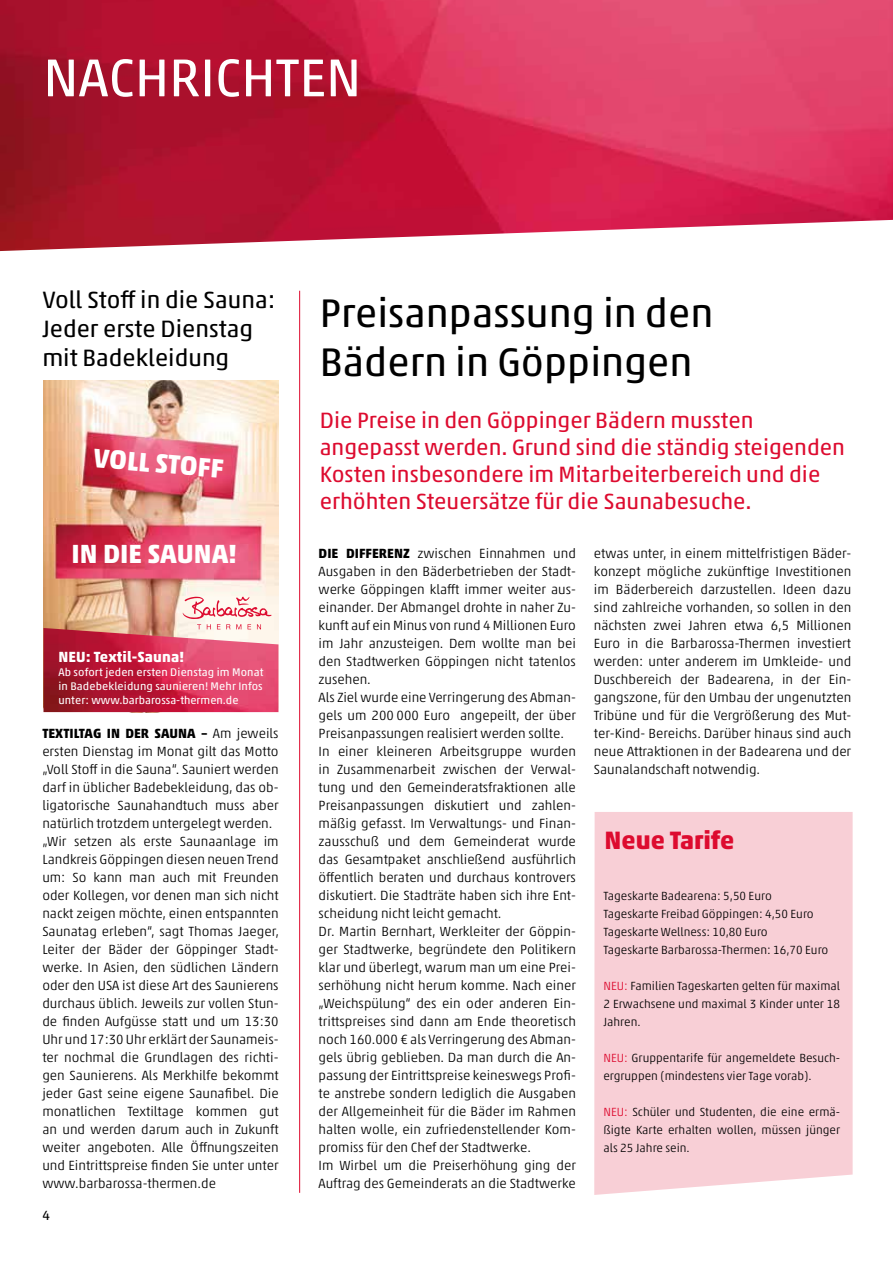
<style>
.page{position:relative;width:893px;height:1263px;background:#fff}
.page>*{position:absolute;margin:0;border:0;box-sizing:border-box;transform-origin:0 0}
.t1{font:54px "Akko Std";color:#fff}
.t2{font:40.5px/48.6px "Akko Std";color:#000}
.t3{font:700 27px "Akko Std";color:#fff}
.t4{font:700 26.7px "Akko Std";color:#fff}
.t5{font:700 25.5px "Akko Std";letter-spacing:-.005em;color:#dd0b2f}
.t6{font:700 24.3px/27px "Akko Std";letter-spacing:.1em;color:#fff}
.t7{font:24px/28.8px "Akko Std";color:#000}
.t8{font:22.5px/27px "Akko Std";color:#dd0b2f}
.t9{font:700 15px "Akko Std";letter-spacing:.01em;color:#fff}
.t10{font:300 13.5px/18px "Akko Pro";color:#000}
.t11{font:700 13.5px "Akko Std";color:#000}
.t12{font:13.5px "Akko Std";color:#000}
.t13{font:300 12px/18px "Akko Pro";color:#000}
.t14{font:11.25px/14px "Akko Std";letter-spacing:.005em;color:#fff;text-align:justify}
.s1{font-family:"Akko Pro";font-weight:300}
.s2{color:#dd0b2f}
</style>
<div class="page">
<img style="left:43px;top:380px;width:235px;height:248px">
<svg style="left:183px;top:597px;width:89px;height:31px"></svg>
<img style="left:43px;top:628px;width:235px;height:84px">
<img style="left:0;top:0;width:893px;height:251px">
<hr style="left:299px;top:291px;width:1px;height:902px;background:#dd0b2f">
<div style="left:594px;top:812px;width:259px;height:383px;background:#f8cfd6"></div>
<h1 class="t1" style="left:43px;top:45px;width:319px">NACHRICHTEN</h1>
<h3 class="t6" style="left:97px;top:61px;width:180px;text-indent:110px">ONEN<br>UND TECHNIK</h3>
<h3 class="t6" style="left:86px;top:61px;width:86px">INVESTITI</h3>
<h3 class="t7" style="left:42px;top:285px;width:235px">Voll Stoff in die Sauna:<br>Jeder erste Dienstag mit Badekleidung</h3>
<h3 class="t3" style="left:95px;top:441px;width:132px;rotate:5deg">VOLL STOFF</h3>
<h3 class="t4" style="left:72px;top:537px;width:167px">IN DIE SAUNA!</h3>
<p class="t9" style="left:58px;top:647px;width:127px">NEU: TEXTIL-SAUNA!</p>
<p class="t14" style="left:58px;top:665px;width:207px">Ab sofort jeden ersten Dienstag im Monat in Badebekleidung saunieren! Mehr Infos unter: www.barbarossa-thermen.de</p>
<p class="t11" style="left:42px;top:725px;width:238px">TEXTILTAG IN DER SAUNA – <span class="s1">Am jeweils</span></p>
<p class="t10" style="left:42px;top:742px;width:238px">ersten Dienstag im Monat gilt das Motto „Voll Stoff in die Sauna“. Sauniert werden darf in üblicher Badebekleidung, das ob&shy;ligatorische Saunahandtuch muss aber natürlich trotzdem untergelegt werden. „Wir setzen als erste Saunaanlage im Landkreis Göppingen diesen neuen Trend um: So kann man auch mit Freunden oder Kollegen, vor denen man sich nicht nackt zeigen möchte, einen entspannten Saunatag erleben“, sagt Thomas Jaeger, Leiter der Bäder der Göppinger Stadt&shy;werke. In Asien, den südlichen Ländern oder den USA ist diese Art des Saunierens durchaus üblich. Jeweils zur vollen Stun&shy;de finden Aufgüsse statt und um 13:30<br>Uhr und 17:30 Uhr erklärt der Saunameis&shy;ter nochmal die Grundlagen des richti&shy;gen Saunierens. Als Merkhilfe bekommt jeder Gast seine eigene Saunafibel. Die monatlichen Textiltage kommen gut an und werden darum auch in Zukunft weiter angeboten. Alle Öffnungszeiten und Eintrittspreise finden Sie unter unter www.barbarossa-thermen.de</p>
<p class="t12" style="left:43px;top:1207px;width:9px">4</p>
<h2 class="t2" style="left:320px;top:288px;width:395px">Preisanpassung in den<br>Bädern in Göppingen</h2>
<h3 class="t8" style="left:320px;top:407px;width:527px">Die Preise in den Göppinger Bädern mussten angepasst werden. Grund sind die ständig steigenden Kosten insbesondere im Mitarbeiterbereich und die erhöhten Steuersätze für die Saunabesuche.</h3>
<p class="t10" style="left:319px;top:544px;width:259px;text-indent:99px">zwischen Einnahmen und Ausgaben in den Bäderbetrieben der Stadt&shy;werke Göppingen klafft immer weiter aus&shy;einander. Der Abmangel drohte in naher Zu&shy;kunft auf ein Minus von rund 4 Millionen Euro im Jahr anzusteigen. Dem wollte man bei den Stadtwerken Göppingen nicht tatenlos zusehen.<br>Als Ziel wurde eine Verringerung des Abman&shy;gels um 200 000 Euro angepeilt, der über Preisanpassungen realisiert werden sollte.<br>In einer kleineren Arbeitsgruppe wurden in Zusammenarbeit zwischen der Verwal&shy;tung und den Gemeinderatsfraktionen alle Preisanpassungen diskutiert und zahlen&shy;mäßig gefasst. Im Verwaltungs- und Finan&shy;zausschuß und dem Gemeinderat wurde das Gesamtpaket anschließend ausführlich öffentlich beraten und durchaus kontrovers diskutiert. Die Stadträte haben sich ihre Ent&shy;scheidung nicht leicht gemacht.<br>Dr. Martin Bernhart, Werkleiter der Göppin&shy;ger Stadtwerke, begründete den Politikern klar und überlegt, warum man um eine Prei&shy;serhöhung nicht herum komme. Nach einer „Weichspülung“ des ein oder anderen Ein&shy;trittspreises sind dann am Ende theoretisch noch 160.000 € als Verringerung des Abman&shy;gels übrig geblieben. Da man durch die An&shy;passung der Eintrittspreise keineswegs Profi&shy;te anstrebe sondern lediglich die Ausgaben der Allgemeinheit für die Bäder im Rahmen halten wolle, ein zufriedenstellender Kom&shy;promiss für den Chef der Stadtwerke.<br>Im Wirbel um die Preiserhöhung ging der Auftrag des Gemeinderats an die Stadtwerke</p>
<p class="t11" style="left:319px;top:545px;width:62px">DIE DIFFERENZ</p>
<p class="t10" style="left:594px;top:544px;width:259px;text-align:justify">etwas unter, in einem mittelfristigen Bäder&shy;konzept mögliche zukünftige Investitionen im Bäderbereich darzustellen. Ideen dazu sind zahlreiche vorhanden, so sollen in den nächsten zwei Jahren etwa 6,5 Millionen Euro in die Barbarossa-Thermen investiert werden: unter anderem im Umkleide- und Duschbereich der Badearena, in der Ein&shy;gangszone, für den Umbau der ungenutzten Tribüne und für die Vergrößerung des Mut&shy;ter-Kind- Bereichs. Darüber hinaus sind auch neue Attraktionen in der Badearena und der Saunalandschaft notwendig.</p>
<h3 class="t5" style="left:604px;top:824px;width:131px">NEUE TARIFE</h3>
<p class="t13" style="left:603px;top:887px;width:227px">Tageskarte Badearena: 5,50 Euro Tageskarte Freibad Göppingen: 4,50 Euro Tageskarte Wellness: 10,80 Euro<br>Tageskarte Barbarossa-Thermen: 16,70 Euro</p>
<p class="t13" style="left:603px;top:977px;width:238px;text-align:justify"><span class="s2">NEU:</span> Familien Tageskarten gelten für maximal 2 Erwachsene und maximal 3 Kinder unter 18<br>Jahren.</p>
<p class="t13" style="left:603px;top:1049px;width:238px"><span class="s2">Neu :</span> Gruppentarife für angemeldete Besuch&shy;ergruppen (mindestens vier Tage vorab).</p>
<p class="t13" style="left:603px;top:1103px;width:238px;text-align:justify"><span class="s2">NEU:</span> Schüler und Studenten, die eine ermä&shy;ßigte Karte erhalten wollen, müssen jünger als 25 Jahre sein.</p>
</div>
